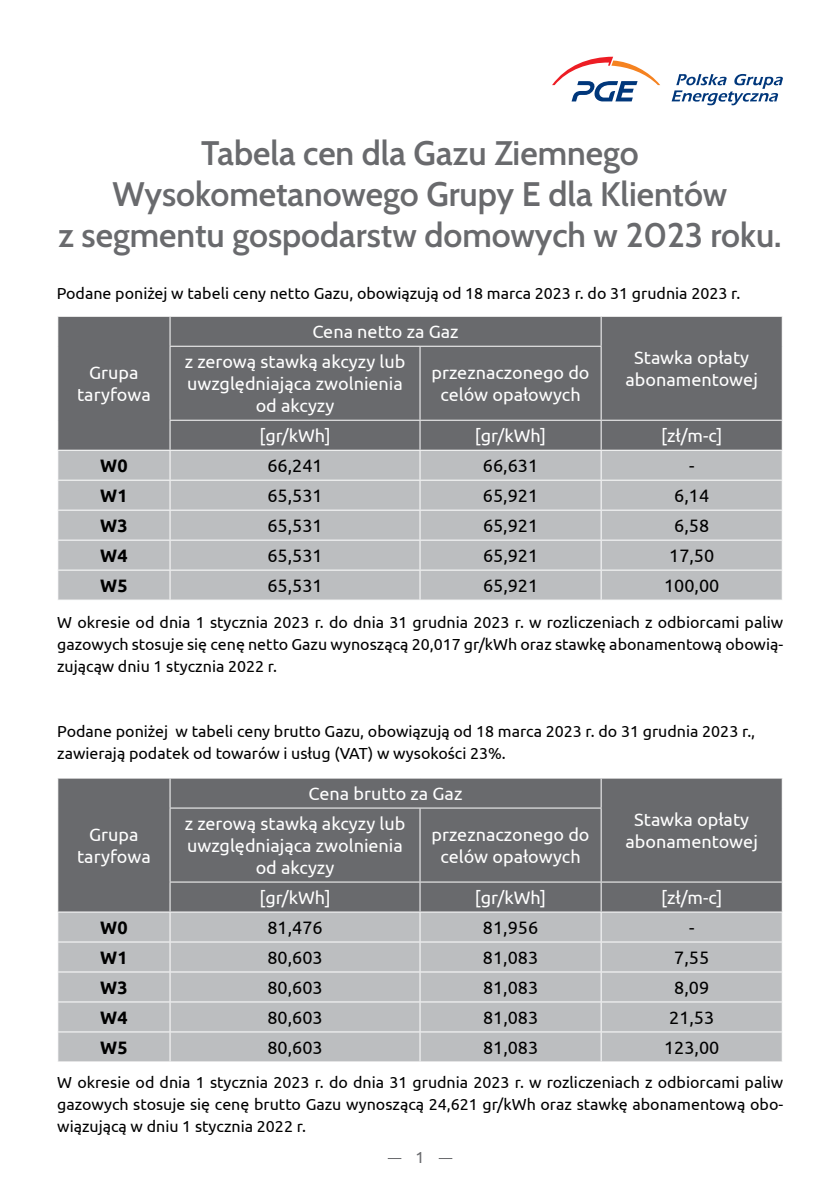
<style>
.page{position:relative;width:840px;height:1191px;background:#fff}
.page>*{position:absolute;margin:0;border:0;box-sizing:border-box;transform-origin:0 0}
.t1{font:600 34px/40.8px "Cabin";color:#696a6d;text-align:center}
.t2{font:18px/22px "Ubuntu";color:#fff;text-align:center}
.t3{font:18px "Ubuntu";color:#000}
.t4{font:700 18px "Ubuntu";color:#000}
.t5{font:16px/22px "Ubuntu";color:#000;text-align:justify}
.t6{font:16px "Ubuntu";color:#696a6d}
</style>
<div class="page">
<svg style="left:438px;top:1158px;width:14px;height:1px"></svg>
<svg style="left:387px;top:1158px;width:14px;height:1px"></svg>
<svg style="left:671px;top:74px;width:111px;height:31px"></svg>
<svg style="left:552px;top:57px;width:108px;height:44px"></svg>
<div style="left:58px;top:778px;width:723px;height:133px;background:#696a6d"></div>
<div style="left:58px;top:912px;width:723px;height:149px;background:#bcbec0"></div>
<hr style="left:57px;top:941px;width:113px;height:1px;background:#fff">
<hr style="left:170px;top:941px;width:250px;height:1px;background:#fff">
<hr style="left:420px;top:941px;width:180px;height:1px;background:#fff">
<hr style="left:600px;top:941px;width:182px;height:1px;background:#fff">
<hr style="left:57px;top:971px;width:113px;height:1px;background:#fff">
<hr style="left:170px;top:971px;width:250px;height:1px;background:#fff">
<hr style="left:420px;top:971px;width:180px;height:1px;background:#fff">
<hr style="left:600px;top:971px;width:182px;height:1px;background:#fff">
<hr style="left:57px;top:1001px;width:113px;height:1px;background:#fff">
<hr style="left:170px;top:1001px;width:250px;height:1px;background:#fff">
<hr style="left:420px;top:1001px;width:180px;height:1px;background:#fff">
<hr style="left:600px;top:1001px;width:182px;height:1px;background:#fff">
<hr style="left:57px;top:1031px;width:113px;height:1px;background:#fff">
<hr style="left:170px;top:1031px;width:250px;height:1px;background:#fff">
<hr style="left:420px;top:1031px;width:180px;height:1px;background:#fff">
<hr style="left:600px;top:1031px;width:182px;height:1px;background:#fff">
<svg style="left:169px;top:778px;width:1px;height:29px"></svg>
<hr style="left:169px;top:808px;width:1px;height:73px;background:#fff">
<svg style="left:169px;top:882px;width:1px;height:179px"></svg>
<svg style="left:600px;top:778px;width:1px;height:29px"></svg>
<hr style="left:419px;top:808px;width:1px;height:73px;background:#fff">
<hr style="left:600px;top:808px;width:1px;height:73px;background:#fff">
<svg style="left:419px;top:882px;width:1px;height:179px"></svg>
<svg style="left:600px;top:882px;width:1px;height:179px"></svg>
<svg style="left:781px;top:882px;width:1px;height:179px"></svg>
<hr style="left:57px;top:911px;width:113px;height:1px;background:#fff">
<hr style="left:169px;top:807px;width:251px;height:1px;background:#fff">
<hr style="left:420px;top:807px;width:181px;height:1px;background:#fff">
<hr style="left:600px;top:881px;width:182px;height:1px;background:#fff">
<hr style="left:169px;top:881px;width:251px;height:1px;background:#fff">
<hr style="left:420px;top:881px;width:180px;height:1px;background:#fff">
<hr style="left:170px;top:911px;width:250px;height:1px;background:#fff">
<hr style="left:600px;top:911px;width:182px;height:1px;background:#fff">
<div style="left:58px;top:317px;width:723px;height:133px;background:#696a6d"></div>
<div style="left:58px;top:451px;width:723px;height:148px;background:#bcbec0"></div>
<hr style="left:57px;top:480px;width:113px;height:1px;background:#fff">
<hr style="left:170px;top:480px;width:250px;height:1px;background:#fff">
<hr style="left:420px;top:480px;width:180px;height:1px;background:#fff">
<hr style="left:600px;top:480px;width:182px;height:1px;background:#fff">
<hr style="left:57px;top:509px;width:113px;height:1px;background:#fff">
<hr style="left:170px;top:509px;width:250px;height:1px;background:#fff">
<hr style="left:420px;top:509px;width:180px;height:1px;background:#fff">
<hr style="left:600px;top:509px;width:182px;height:1px;background:#fff">
<hr style="left:57px;top:539px;width:113px;height:1px;background:#fff">
<hr style="left:170px;top:539px;width:250px;height:1px;background:#fff">
<hr style="left:420px;top:539px;width:180px;height:1px;background:#fff">
<hr style="left:600px;top:539px;width:182px;height:1px;background:#fff">
<hr style="left:57px;top:569px;width:113px;height:1px;background:#fff">
<hr style="left:170px;top:569px;width:250px;height:1px;background:#fff">
<hr style="left:420px;top:569px;width:180px;height:1px;background:#fff">
<hr style="left:600px;top:569px;width:182px;height:1px;background:#fff">
<svg style="left:169px;top:317px;width:1px;height:29px"></svg>
<hr style="left:169px;top:347px;width:1px;height:73px;background:#fff">
<svg style="left:169px;top:421px;width:1px;height:178px"></svg>
<svg style="left:600px;top:317px;width:1px;height:29px"></svg>
<svg style="left:781px;top:317px;width:1px;height:29px"></svg>
<hr style="left:419px;top:347px;width:1px;height:73px;background:#fff">
<hr style="left:600px;top:347px;width:1px;height:73px;background:#fff">
<svg style="left:419px;top:421px;width:1px;height:178px"></svg>
<svg style="left:600px;top:421px;width:1px;height:178px"></svg>
<svg style="left:781px;top:421px;width:1px;height:178px"></svg>
<hr style="left:57px;top:450px;width:113px;height:1px;background:#fff">
<hr style="left:169px;top:346px;width:251px;height:1px;background:#fff">
<hr style="left:420px;top:346px;width:181px;height:1px;background:#fff">
<hr style="left:600px;top:420px;width:182px;height:1px;background:#fff">
<hr style="left:169px;top:420px;width:251px;height:1px;background:#fff">
<hr style="left:420px;top:420px;width:180px;height:1px;background:#fff">
<hr style="left:170px;top:450px;width:250px;height:1px;background:#fff">
<hr style="left:600px;top:450px;width:182px;height:1px;background:#fff">
<h1 class="t1" style="left:58px;top:130px;width:724px">Tabela cen dla Gazu Ziemnego<br>Wysokometanowego Grupy E dla Klientów<br>z segmentu gospodarstw domowych w 2023 roku.</h1>
<p class="t5" style="left:57px;top:282px;width:684px">Podane poniżej w tabeli ceny netto Gazu, obowiązują od 18 marca 2023 r. do 31 grudnia 2023 r.</p>
<p class="t2" style="left:77px;top:361px;width:75px">Grupa taryfowa</p>
<p class="t2" style="left:312px;top:320px;width:148px">Cena netto za Gaz</p>
<p class="t2" style="left:625px;top:346px;width:134px">Stawka opłaty abonamentowej</p>
<p class="t2" style="left:185px;top:350px;width:222px">z zerową stawką akcyzy lub uwzględniająca zwolnienia od akcyzy</p>
<p class="t2" style="left:431px;top:361px;width:159px">przeznaczonego do celów opałowych</p>
<p class="t2" style="left:259px;top:424px;width:73px">[gr/kWh]</p>
<p class="t2" style="left:474px;top:424px;width:73px">[gr/kWh]</p>
<p class="t2" style="left:660px;top:424px;width:63px">[zł/m-c]</p>
<p class="t4" style="left:100px;top:455px;width:29px">W0</p>
<p class="t3" style="left:267px;top:455px;width:57px">66,241</p>
<p class="t3" style="left:482px;top:455px;width:57px">66,631</p>
<p class="t3" style="left:688px;top:455px;width:7px">-</p>
<p class="t4" style="left:100px;top:485px;width:29px">W1</p>
<p class="t3" style="left:267px;top:485px;width:57px">65,531</p>
<p class="t3" style="left:482px;top:485px;width:57px">65,921</p>
<p class="t3" style="left:674px;top:485px;width:36px">6,14</p>
<p class="t4" style="left:100px;top:515px;width:29px">W3</p>
<p class="t3" style="left:267px;top:515px;width:57px">65,531</p>
<p class="t3" style="left:482px;top:515px;width:57px">65,921</p>
<p class="t3" style="left:674px;top:515px;width:36px">6,58</p>
<p class="t4" style="left:100px;top:545px;width:29px">W4</p>
<p class="t3" style="left:267px;top:545px;width:57px">65,531</p>
<p class="t3" style="left:482px;top:545px;width:57px">65,921</p>
<p class="t3" style="left:668px;top:545px;width:47px">17,50</p>
<p class="t4" style="left:100px;top:575px;width:29px">W5</p>
<p class="t3" style="left:267px;top:575px;width:57px">65,531</p>
<p class="t3" style="left:482px;top:575px;width:57px">65,921</p>
<p class="t3" style="left:663px;top:575px;width:57px">100,00</p>
<p class="t5" style="left:57px;top:611px;width:727px">W okresie od dnia 1 stycznia 2023 r. do dnia 31 grudnia 2023 r. w rozliczeniach z odbiorcami paliw gazowych stosuje się cenę netto Gazu wynoszącą 20,017 gr/kWh oraz stawkę abonamentową obowią&shy;zującąw dniu 1 stycznia 2022 r.</p>
<p class="t5" style="left:57px;top:720px;width:699px">Podane poniżej w tabeli ceny brutto Gazu, obowiązują od 18 marca 2023 r. do 31 grudnia 2023 r., zawierają podatek od towarów i usług (VAT) w wysokości 23%.</p>
<p class="t2" style="left:77px;top:823px;width:75px">Grupa taryfowa</p>
<p class="t2" style="left:308px;top:782px;width:155px">Cena brutto za Gaz</p>
<p class="t2" style="left:625px;top:808px;width:134px">Stawka opłaty abonamentowej</p>
<p class="t2" style="left:185px;top:812px;width:222px">z zerową stawką akcyzy lub uwzględniająca zwolnienia od akcyzy</p>
<p class="t2" style="left:431px;top:823px;width:159px">przeznaczonego do celów opałowych</p>
<p class="t2" style="left:259px;top:886px;width:73px">[gr/kWh]</p>
<p class="t2" style="left:474px;top:886px;width:73px">[gr/kWh]</p>
<p class="t2" style="left:660px;top:886px;width:63px">[zł/m-c]</p>
<p class="t4" style="left:100px;top:916px;width:29px">W0</p>
<p class="t3" style="left:267px;top:916px;width:57px">81,476</p>
<p class="t3" style="left:482px;top:916px;width:57px">81,956</p>
<p class="t3" style="left:688px;top:916px;width:7px">-</p>
<p class="t4" style="left:100px;top:946px;width:29px">W1</p>
<p class="t3" style="left:267px;top:946px;width:57px">80,603</p>
<p class="t3" style="left:482px;top:946px;width:57px">81,083</p>
<p class="t3" style="left:674px;top:946px;width:36px">7,55</p>
<p class="t4" style="left:100px;top:976px;width:29px">W3</p>
<p class="t3" style="left:267px;top:976px;width:57px">80,603</p>
<p class="t3" style="left:482px;top:976px;width:57px">81,083</p>
<p class="t3" style="left:674px;top:976px;width:36px">8,09</p>
<p class="t4" style="left:100px;top:1006px;width:29px">W4</p>
<p class="t3" style="left:267px;top:1006px;width:57px">80,603</p>
<p class="t3" style="left:482px;top:1006px;width:57px">81,083</p>
<p class="t3" style="left:668px;top:1006px;width:47px">21,53</p>
<p class="t4" style="left:100px;top:1036px;width:29px">W5</p>
<p class="t3" style="left:267px;top:1036px;width:57px">80,603</p>
<p class="t3" style="left:482px;top:1036px;width:57px">81,083</p>
<p class="t3" style="left:663px;top:1036px;width:57px">123,00</p>
<p class="t5" style="left:57px;top:1071px;width:727px">W okresie od dnia 1 stycznia 2023 r. do dnia 31 grudnia 2023 r. w rozliczeniach z odbiorcami paliw gazowych stosuje się cenę brutto Gazu wynoszącą 24,621 gr/kWh oraz stawkę abonamentową obo&shy;wiązującą w dniu 1 stycznia 2022 r.</p>
<p class="t6" style="left:415px;top:1147px;width:10px">1</p>
</div>
